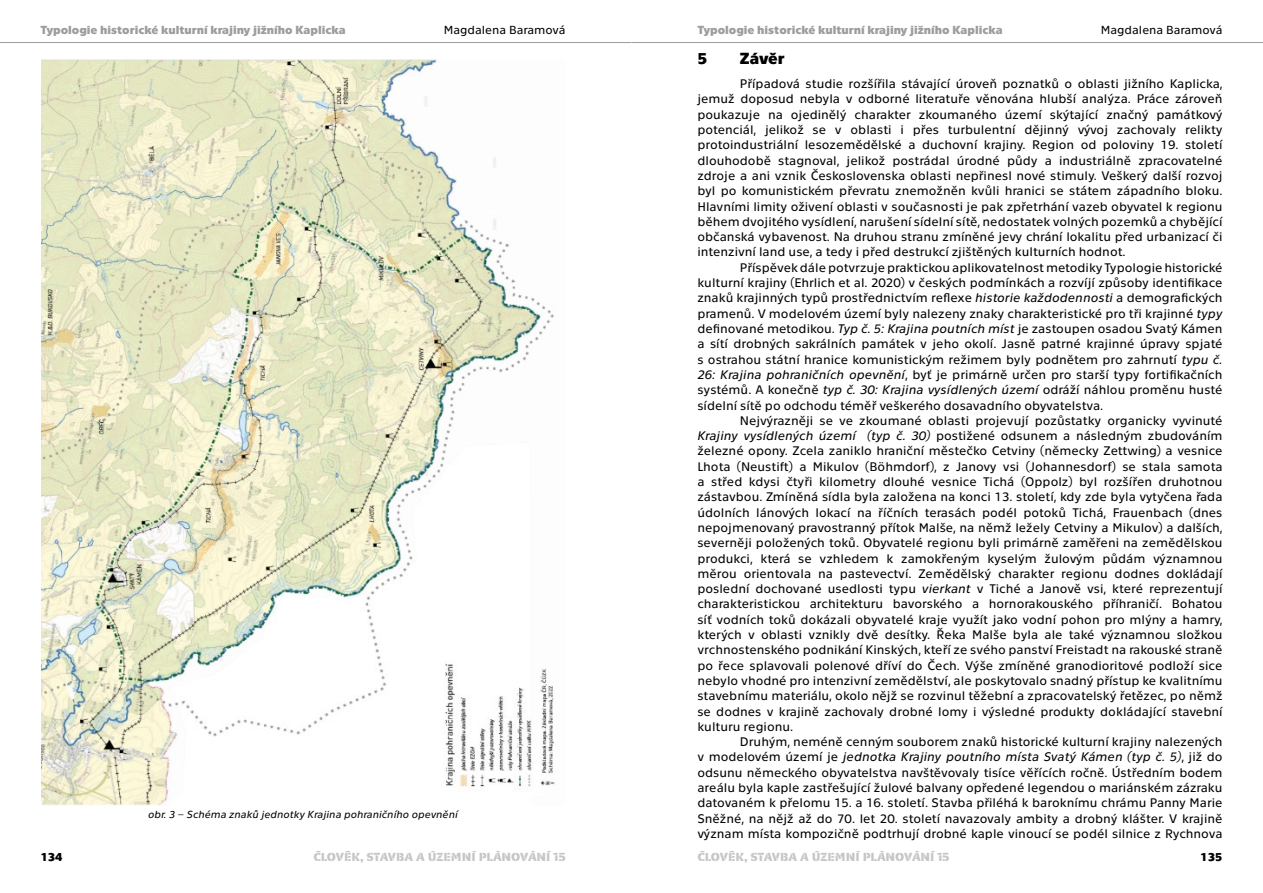
<style>
.page{position:relative;width:1263px;height:893px;background:#fff}
.page>*{position:absolute;margin:0;border:0;box-sizing:border-box;transform-origin:0 0}
.t1{font:700 16.5px "Technika";letter-spacing:-.01em;color:#000}
.t2{font:12.75px/15.3px "Technika";color:#000;text-align:justify}
.t3{font:700 12px "Technika";color:#9d9d9c}
.t4{font:700 12px "Technika Stencil";color:#c6c6c6}
.t5{font:12px "Technika";color:#000}
.t6{font:700 12px "Technika";color:#000}
.t7{font:italic 10.5px "Technika";color:#000}
.s1{font-style:italic}
</style>
<div class="page">
<hr style="left:0;top:42px;width:631px;height:1px;background:#9d9d9c">
<hr style="left:632px;top:42px;width:631px;height:1px;background:#9d9d9c">
<img style="left:41px;top:59px;width:514px;height:746px">
<p class="t3" style="left:40px;top:21px;width:307px">Typologie historické kulturní krajiny jižního Kaplicka</p>
<p class="t5" style="left:444px;top:22px;width:123px">Magdalena Baramová</p>
<p class="t3" style="left:697px;top:21px;width:307px">Typologie historické kulturní krajiny jižního Kaplicka</p>
<p class="t5" style="left:1101px;top:22px;width:123px">Magdalena Baramová</p>
<p class="t7" style="left:148px;top:807px;width:311px">obr. 3 – Schéma znaků jednotky Krajina pohraničního opevnění</p>
<p class="t1" style="left:697px;top:47px;width:12px">5</p>
<p class="t1" style="left:740px;top:47px;width:46px">Závěr</p>
<p class="t2" style="left:697px;top:75px;width:527px;text-indent:43px">Případová studie rozšířila stávající úroveň poznatků o oblasti jižního Kaplicka, jemuž doposud nebyla v odborné literatuře věnována hlubší analýza. Práce zároveň poukazuje na ojedinělý charakter zkoumaného území skýtající značný památkový potenciál, jelikož se v oblasti i přes turbulentní dějinný vývoj zachovaly relikty protoindustriální lesozemědělské a duchovní krajiny. Region od poloviny 19. století dlouhodobě stagnoval, jelikož postrádal úrodné půdy a industriálně zpracovatelné zdroje a ani vznik Československa oblasti nepřinesl nové stimuly. Veškerý další rozvoj byl po komunistickém převratu znemožněn kvůli hranici se státem západního bloku.<br>Hlavními limity oživení oblasti v současnosti je pak zpřetrhání vazeb obyvatel k regionu během dvojitého vysídlení, narušení sídelní sítě, nedostatek volných pozemků a chybějící občanská vybavenost. Na druhou stranu zmíněné jevy chrání lokalitu před urbanizací či intenzivní land use, a tedy i před destrukcí zjištěných kulturních hodnot.</p>
<p class="t2" style="left:697px;top:259px;width:527px;text-indent:43px">Příspěvek dále potvrzuje praktickou aplikovatelnost metodiky Typologie historické kulturní krajiny (Ehrlich et al. 2020) v českých podmínkách a rozvíjí způsoby identifikace znaků krajinných typů prostřednictvím reflexe <span class="s1">historie každodennosti</span> a demografických pramenů. V modelovém území byly nalezeny znaky charakteristické pro tři krajinné <span class="s1">typy </span>definované metodikou. <span class="s1">Typ č. 5: Krajina poutních míst</span> je zastoupen osadou Svatý Kámen a sítí drobných sakrálních památek v jeho okolí. Jasně patrné krajinné úpravy spjaté s ostrahou státní hranice komunistickým režimem byly podnětem pro zahrnutí <span class="s1">typu č.<br>26: Krajina pohraničních opevnění</span>, byť je primárně určen pro starší typy fortifikačních systémů. A konečně <span class="s1">typ č. 30: Krajina vysídlených území</span> odráží náhlou proměnu husté sídelní sítě po odchodu téměř veškerého dosavadního obyvatelstva.</p>
<p class="t2" style="left:697px;top:412px;width:527px;text-indent:43px">Nejvýrazněji se ve zkoumané oblasti projevují pozůstatky organicky vyvinuté <span class="s1">Krajiny vysídlených území (typ č. 30)</span> postižené odsunem a následným zbudováním železné opony. Zcela zaniklo hraniční městečko Cetviny (německy Zettwing) a vesnice Lhota (Neustift) a Mikulov (Böhmdorf), z Janovy vsi (Johannesdorf) se stala samota a střed kdysi čtyři kilometry dlouhé vesnice Tichá (Oppolz) byl rozšířen druhotnou zástavbou. Zmíněná sídla byla založena na konci 13. století, kdy zde byla vytyčena řada údolních lánových lokací na říčních terasách podél potoků Tichá, Frauenbach (dnes nepojmenovaný pravostranný přítok Malše, na němž ležely Cetviny a Mikulov) a dalších, severněji položených toků. Obyvatelé regionu byli primárně zaměřeni na zemědělskou produkci, která se vzhledem k zamokřeným kyselým žulovým půdám významnou měrou orientovala na pastevectví. Zemědělský charakter regionu dodnes dokládají poslední dochované usedlosti typu <span class="s1">vierkant</span> v Tiché a Janově vsi, které reprezentují charakteristickou architekturu bavorského a hornorakouského příhraničí. Bohatou síť vodních toků dokázali obyvatelé kraje využít jako vodní pohon pro mlýny a hamry, kterých v oblasti vznikly dvě desítky. Řeka Malše byla ale také významnou složkou vrchnostenského podnikání Kinských, kteří ze svého panství Freistadt na rakouské straně po řece splavovali polenové dříví do Čech. Výše zmíněné granodioritové podloží sice nebylo vhodné pro intenzivní zemědělství, ale poskytovalo snadný přístup ke kvalitnímu stavebnímu materiálu, okolo nějž se rozvinul těžební a zpracovatelský řetězec, po němž se dodnes v krajině zachovaly drobné lomy i výsledné produkty dokládající stavební kulturu regionu.</p>
<p class="t2" style="left:697px;top:733px;width:527px;text-indent:43px">Druhým, neméně cenným souborem znaků historické kulturní krajiny nalezených v modelovém území je <span class="s1">jednotka Krajiny poutního místa Svatý Kámen (typ č. 5)</span>, již do odsunu německého obyvatelstva navštěvovaly tisíce věřících ročně. Ústředním bodem areálu byla kaple zastřešující žulové balvany opředené legendou o mariánském zázraku datovaném k přelomu 15. a 16. století. Stavba přiléhá k baroknímu chrámu Panny Marie Sněžné, na nějž až do 70. let 20. století navazovaly ambity a drobný klášter. V krajině význam místa kompozičně podtrhují drobné kaple vinoucí se podél silnice z Rychnova</p>
<p class="t6" style="left:40px;top:848px;width:24px">134</p>
<p class="t4" style="left:313px;top:850px;width:254px">ČLOVĚK, STAVBA A ÚZEMNÍ PLÁNOVÁNÍ 15</p>
<p class="t4" style="left:697px;top:850px;width:254px">ČLOVĚK, STAVBA A ÚZEMNÍ PLÁNOVÁNÍ 15</p>
<p class="t6" style="left:1200px;top:848px;width:24px">135</p>
</div>
